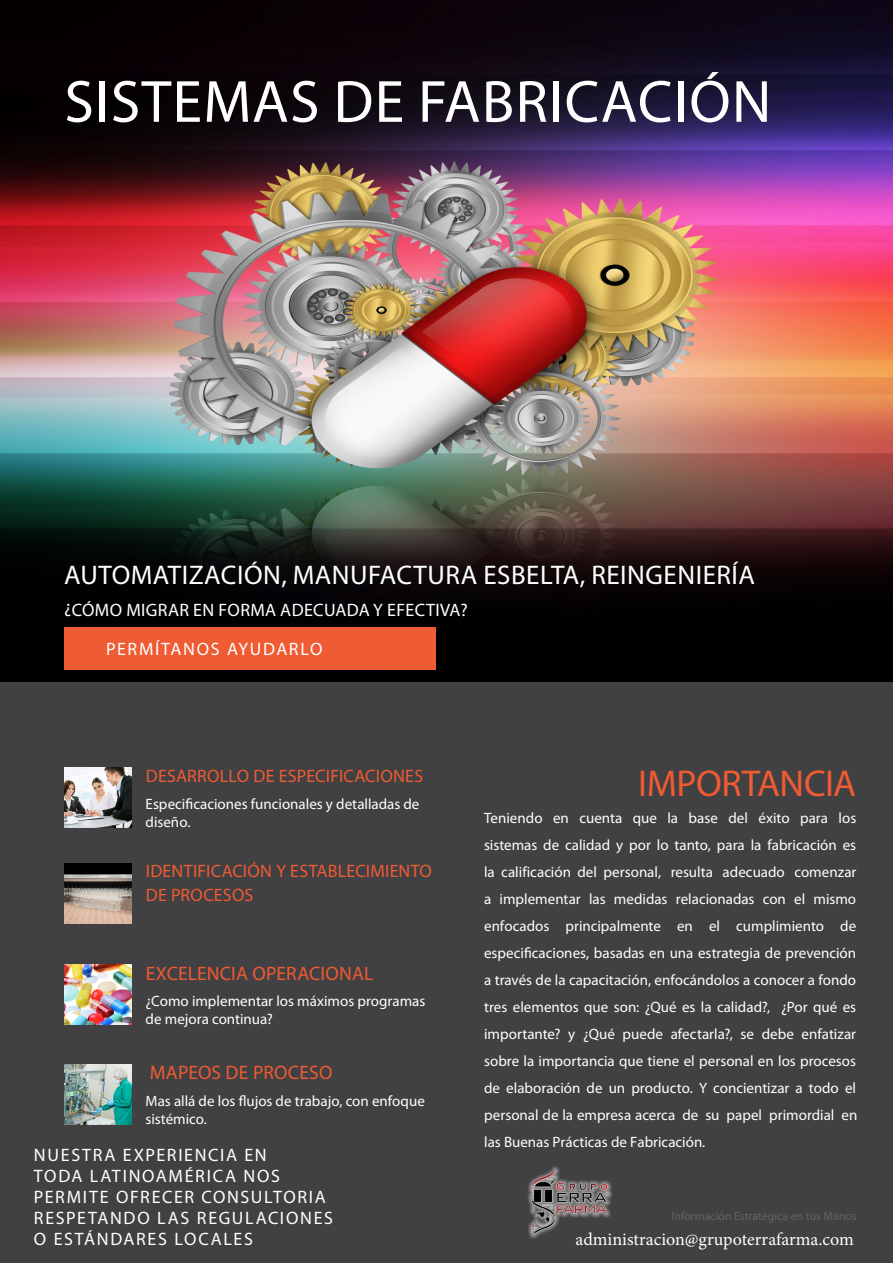
<style>
.page{position:relative;width:893px;height:1263px;background:#fff}
.page>*{position:absolute;margin:0;border:0;box-sizing:border-box;transform-origin:0 0}
.t1{font:60px "Myriad Pro";letter-spacing:.02em;color:#fff}
.t2{font:37.5px "Myriad Pro";letter-spacing:-.01em;color:#ef5b33}
.t3{font:27px "Myriad Pro";letter-spacing:.02em;color:#fff}
.t4{font:19.5px "Myriad Pro";letter-spacing:.005em;color:#ef5b33}
.t5{font:18px/21px "Myriad Pro";letter-spacing:.085em;color:#fff}
.t6{font:18px "Myriad Pro";letter-spacing:.015em;color:#ef5b33}
.t7{font:18px "Minion Pro";color:#fff}
.t8{font:15px/27px "Myriad Pro";color:#fff}
.t9{font:11.85px "Myriad Pro";color:#636466}
</style>
<div class="page">
<div style="left:0;top:631px;width:893px;height:632px;background:#414042"></div>
<img style="left:0;top:0;width:893px;height:681px">
<div style="left:64px;top:627px;width:372px;height:43px;background:#ef5b33"></div>
<svg style="left:527px;top:1197px;width:14px;height:42px"></svg>
<img style="left:528px;top:1166px;width:85px;height:68px">
<img style="left:65px;top:767px;width:66px;height:60px">
<img style="left:65px;top:864px;width:66px;height:60px">
<img style="left:65px;top:965px;width:66px;height:60px">
<img style="left:65px;top:1064px;width:66px;height:60px">
<h1 class="t1" style="left:64px;top:65px;width:708px">sistemas de fabricación</h1>
<h3 class="t3" style="left:64px;top:558px;width:692px">automatización, manufactura esbelta, rei nge nie ría</h3>
<p class="t5" style="left:64px;top:599px;width:105px">¿CÓMO MIGRAR</p>
<p class="t5" style="left:193px;top:599px;width:155px">EN FORMA ADECUADA</p>
<p class="t5" style="left:373px;top:599px;width:96px">Y EFECT IVA?</p>
<p class="t5" style="left:106px;top:638px;width:60px">PERMÍTAN</p>
<p class="t5" style="left:197px;top:638px;width:75px">OS AYUDAR</p>
<p class="t5" style="left:300px;top:638px;width:24px">LO</p>
<p class="t6" style="left:146px;top:765px;width:33px">DESARR</p>
<p class="t6" style="left:207px;top:765px;width:145px">OLLO DE ESPECIFICAC</p>
<p class="t6" style="left:376px;top:765px;width:47px">IONES</p>
<p class="t8" style="left:146px;top:794px;width:275px;line-height:18px">Especificaciones funcionales y detalladas de diseño.</p>
<p class="t6" style="left:146px;top:860px;width:229px">Identificación y establecimie</p>
<p class="t6" style="left:399px;top:860px;width:32px">nto</p>
<p class="t6" style="left:146px;top:884px;width:109px">de procesos</p>
<h3 class="t4" style="left:146px;top:961px;width:112px">Excelencia ope</h3>
<h3 class="t4" style="left:286px;top:961px;width:84px">racio nal</h3>
<p class="t8" style="left:146px;top:992px;width:281px;line-height:18px">¿Como implementar los máximos programas de mejora continua?</p>
<h3 class="t4" style="left:150px;top:1060px;width:181px">Mapeos de proceso</h3>
<p class="t8" style="left:146px;top:1091px;width:281px;line-height:18px">Mas allá de los flujos de trabajo, con enfoque sistémico.</p>
<p class="t5" style="left:34px;top:1144px;width:232px;text-indent:89px">EXPERIENCIA EN<br>TODA LATINOAMÉRICA</p>
<p class="t5" style="left:34px;top:1144px;width:50px">NUESTRA</p>
<p class="t5" style="left:34px;top:1165px;width:293px;text-indent:210px">NOS<br>PERMITE OFR ECER CONS ULTORIA<br>RESPETAND</p>
<p class="t5" style="left:137px;top:1207px;width:196px">O LAS REGULACIONES</p>
<h2 class="t2" style="left:638px;top:760px;width:105px">IMPORTANC</h2>
<h2 class="t2" style="left:825px;top:760px;width:31px">IA</h2>
<p class="t8" style="left:484px;top:804px;width:375px;text-align:justify">Teniendo en cuenta que la base del éxito para los sistemas de calidad y por lo tanto, para la fabricación es la calificación del personal, resulta adecuado comenzar a implementar las medidas relacionadas con el mismo enfocados principalmente en el cumplimiento de especificaciones, basadas en una estrategia de prevención a través de la capacitación, enfocándolos a conocer a fondo tres elementos que son: ¿Qué es la calidad?, ¿Por qué es importante? y ¿Qué puede afectarla?, se debe enfatizar sobre la importancia que tiene el personal en los procesos de elaboración de un producto. Y concientizar a todo el personal de la empresa acerca de su papel primordial en las Buenas Prácticas de Fabricación.</p>
<p class="t9" style="left:671px;top:1209px;width:187px">Información Estratégica en tus Manos</p>
<p class="t5" style="left:34px;top:1228px;width:70px">O ESTÁNDAR</p>
<p class="t5" style="left:148px;top:1228px;width:105px">ES LOCALES</p>
<p class="t7" style="left:575px;top:1227px;width:280px">administracion@grupoterrafarma.com</p>
</div>
